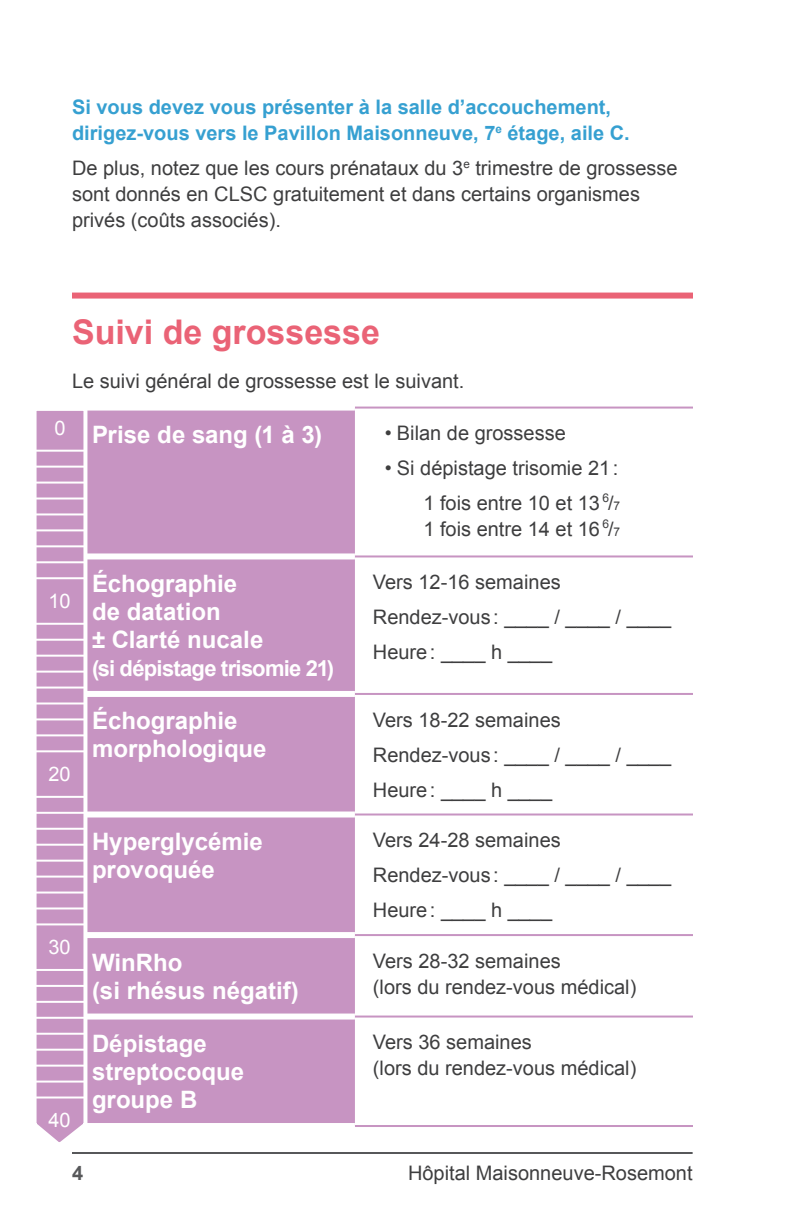
<style>
.page{position:relative;width:792px;height:1224px;background:#fff}
.page>*{position:absolute;margin:0;border:0;box-sizing:border-box;transform-origin:0 0}
.t1{font:700 34px "Arial";color:#ea6376}
.t2{font:700 24px/28px "Arial";color:#fff}
.t3{font:700 22px "Arial";letter-spacing:-.035em;color:#fff}
.t4{font:20px/35px "Arial";color:#3e3e3f}
.t5{font:700 20px/26px "Arial";color:#36a0d1}
.t6{font:20px "Arial";color:#fff}
.t7{font:700 20px "Arial";color:#57585a}
.s1{font-size:12px}
</style>
<div class="page">
<hr style="left:72px;top:1152px;width:621px;height:2px;background:#57585a">
<div style="left:72px;top:293px;width:621px;height:6px;background:#ea6376"></div>
<div style="left:89px;top:411px;width:266px;height:712px;background:#c794c2"></div>
<hr style="left:355px;top:407px;width:338px;height:2px;background:#c794c2">
<hr style="left:355px;top:555px;width:338px;height:2px;background:#c794c2">
<hr style="left:355px;top:693px;width:338px;height:2px;background:#c794c2">
<hr style="left:355px;top:814px;width:338px;height:2px;background:#c794c2">
<hr style="left:355px;top:934px;width:338px;height:2px;background:#c794c2">
<hr style="left:355px;top:1016px;width:338px;height:2px;background:#c794c2">
<hr style="left:355px;top:1125px;width:338px;height:2px;background:#c794c2">
<div style="left:76px;top:553px;width:279px;height:6px;background:#fff"></div>
<div style="left:76px;top:691px;width:279px;height:6px;background:#fff"></div>
<div style="left:76px;top:812px;width:279px;height:6px;background:#fff"></div>
<div style="left:76px;top:932px;width:279px;height:6px;background:#fff"></div>
<div style="left:76px;top:1014px;width:279px;height:6px;background:#fff"></div>
<svg style="left:36px;top:410px;width:53px;height:732px;background:#cda0c9"></svg>
<hr style="left:35px;top:450px;width:50px;height:2px;background:#fff">
<hr style="left:35px;top:623px;width:50px;height:2px;background:#fff">
<hr style="left:35px;top:796px;width:50px;height:2px;background:#fff">
<hr style="left:35px;top:969px;width:50px;height:2px;background:#fff">
<hr style="left:35px;top:466px;width:50px;height:2px;background:#fff">
<hr style="left:35px;top:639px;width:50px;height:2px;background:#fff">
<hr style="left:35px;top:812px;width:50px;height:2px;background:#fff">
<hr style="left:35px;top:985px;width:50px;height:2px;background:#fff">
<hr style="left:35px;top:482px;width:50px;height:2px;background:#fff">
<hr style="left:35px;top:655px;width:50px;height:2px;background:#fff">
<hr style="left:35px;top:828px;width:50px;height:2px;background:#fff">
<hr style="left:35px;top:1001px;width:50px;height:2px;background:#fff">
<hr style="left:35px;top:498px;width:50px;height:2px;background:#fff">
<hr style="left:35px;top:671px;width:50px;height:2px;background:#fff">
<hr style="left:35px;top:844px;width:50px;height:2px;background:#fff">
<hr style="left:35px;top:1017px;width:50px;height:2px;background:#fff">
<hr style="left:35px;top:513px;width:50px;height:2px;background:#fff">
<hr style="left:35px;top:687px;width:50px;height:2px;background:#fff">
<hr style="left:35px;top:860px;width:50px;height:2px;background:#fff">
<hr style="left:35px;top:1033px;width:50px;height:2px;background:#fff">
<hr style="left:35px;top:545px;width:50px;height:2px;background:#fff">
<hr style="left:35px;top:718px;width:50px;height:2px;background:#fff">
<hr style="left:35px;top:892px;width:50px;height:2px;background:#fff">
<hr style="left:35px;top:1065px;width:50px;height:2px;background:#fff">
<hr style="left:35px;top:529px;width:50px;height:2px;background:#fff">
<hr style="left:35px;top:703px;width:50px;height:2px;background:#fff">
<hr style="left:35px;top:876px;width:50px;height:2px;background:#fff">
<hr style="left:35px;top:1049px;width:50px;height:2px;background:#fff">
<hr style="left:35px;top:577px;width:50px;height:2px;background:#fff">
<hr style="left:35px;top:750px;width:50px;height:2px;background:#fff">
<hr style="left:35px;top:923px;width:50px;height:2px;background:#fff">
<hr style="left:35px;top:1097px;width:50px;height:2px;background:#fff">
<hr style="left:35px;top:561px;width:50px;height:2px;background:#fff">
<hr style="left:35px;top:734px;width:50px;height:2px;background:#fff">
<hr style="left:35px;top:907px;width:50px;height:2px;background:#fff">
<hr style="left:35px;top:1081px;width:50px;height:2px;background:#fff">
<p class="t5" style="left:72px;top:94px;width:559px">Si vous devez vous présenter à la salle d’accouchement, dirigez-vous vers le Pavillon Maisonneuve, 7<sup>e</sup> étage, aile C.</p>
<p class="t4" style="left:72px;top:155px;width:607px;line-height:26px">De plus, notez que les cours prénataux du 3<sup>e</sup> trimestre de grossesse sont donnés en CLSC gratuitement et dans certains organismes privés (coûts associés).</p>
<h1 class="t1" style="left:72px;top:313px;width:310px">Suivi de grossesse</h1>
<p class="t4" style="left:72px;top:363px;width:394px">Le suivi général de grossesse est le suivant.</p>
<p class="t2" style="left:92px;top:421px;width:232px">Prise de sang (1 à 3)</p>
<p class="t4" style="left:385px;top:416px;width:182px">• Bilan de grossesse</p>
<p class="t4" style="left:385px;top:451px;width:237px;text-align:right">• Si dépistage trisomie 21:<br>1 fois entre 10 et 13 <sup>6</sup>/<span class="s1">7</span></p>
<p class="t4" style="left:423px;top:512px;width:198px">1 fois entre 14 et 16 <sup>6</sup>/<span class="s1">7</span></p>
<p class="t2" style="left:92px;top:570px;width:173px">Échographie de datation<br>± Clarté nucale</p>
<p class="t3" style="left:92px;top:656px;width:244px">(si dépistage trisomie 21)</p>
<p class="t6" style="left:54px;top:417px;width:13px">0</p>
<p class="t4" style="left:373px;top:565px;width:300px">Vers 12-16 semaines<br>Rendez-vous : ____ / ____ / ____<br>Heure: ____ h ____</p>
<p class="t6" style="left:49px;top:590px;width:24px">10</p>
<p class="t6" style="left:49px;top:763px;width:24px">20</p>
<p class="t6" style="left:49px;top:936px;width:24px">30</p>
<p class="t6" style="left:49px;top:1109px;width:24px">40</p>
<p class="t2" style="left:92px;top:707px;width:176px">Échographie morphologique</p>
<p class="t4" style="left:373px;top:702px;width:300px">Vers 18-22 semaines<br>Rendez-vous : ____ / ____ / ____<br>Heure: ____ h ____</p>
<p class="t2" style="left:92px;top:828px;width:172px">Hyperglycémie provoquée</p>
<p class="t4" style="left:373px;top:823px;width:300px">Vers 24-28 semaines<br>Rendez-vous : ____ / ____ / ____<br>Heure: ____ h ____</p>
<p class="t2" style="left:92px;top:948px;width:208px">WinRho<br>(si rhésus négatif)</p>
<p class="t4" style="left:373px;top:948px;width:265px;line-height:26px">Vers 28-32 semaines<br>(lors du rendez-vous médical)</p>
<p class="t2" style="left:92px;top:1030px;width:154px">Dépistage streptocoque groupe B</p>
<p class="t4" style="left:373px;top:1029px;width:265px;line-height:26px">Vers 36 semaines<br>(lors du rendez-vous médical)</p>
<p class="t7" style="left:72px;top:1162px;width:13px">4</p>
<p class="t4" style="left:408px;top:1155px;width:286px">Hôpital Maisonneuve-Rosemont</p>
</div>
